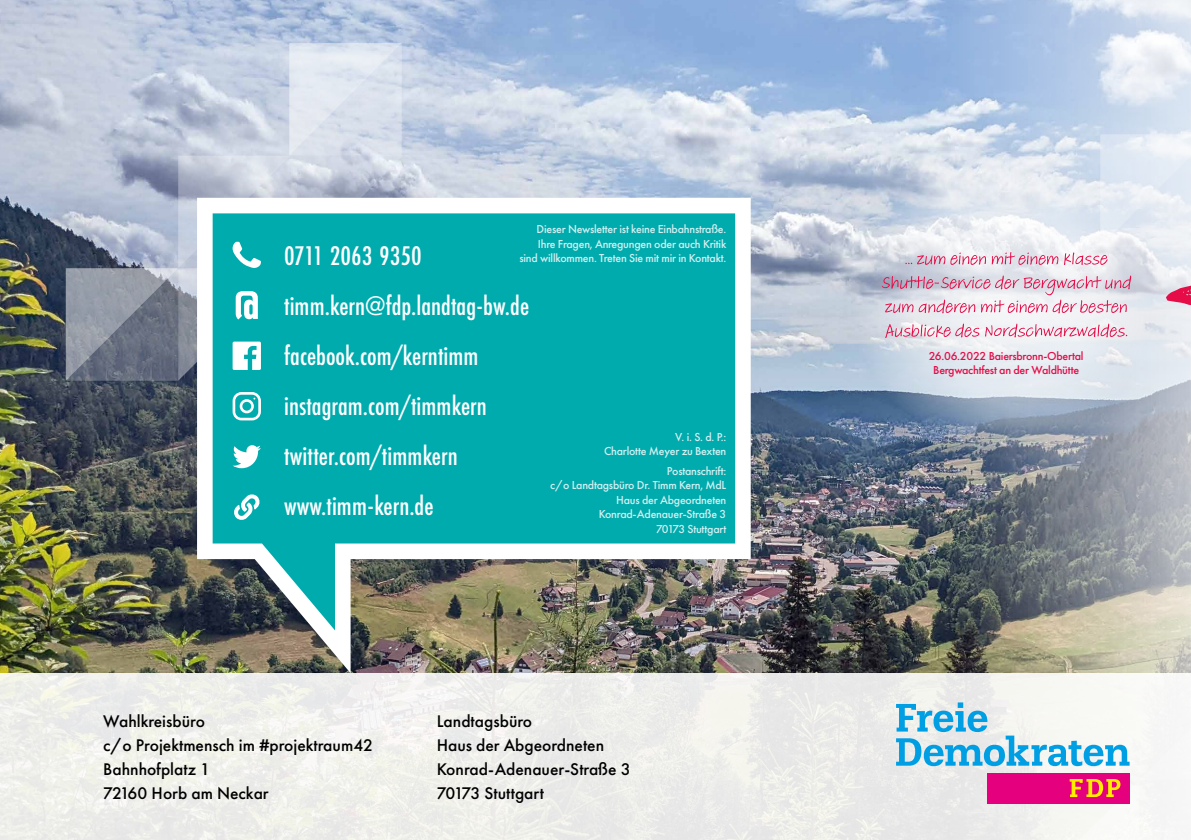
<style>
.page{position:relative;width:1191px;height:840px;background:#fff}
.page>*{position:absolute;margin:0;border:0;box-sizing:border-box;transform-origin:0 0}
.t1{font:500 28px/50px "Futura PT Cond";color:#fff}
.t2{font:500 17.6px/24px "Futura PT";color:#000}
.t3{font:500 12px/14.4px "Futura PT";letter-spacing:-.02em;color:#fff;text-align:right}
.t4{font:500 12px/14.4px "Futura PT";letter-spacing:-.02em;color:#e50c47;text-align:center}
</style>
<div class="page">
<img style="left:0;top:0;width:1191px;height:839px">
<p class="t3" style="left:519px;top:222px;width:208px">Dieser Newsletter ist keine Einbahnstraße.<br>Ihre Fragen, Anregungen oder auch Kritik sind willkommen. Treten Sie mit mir in Kontakt.</p>
<h1 class="t1" style="left:284px;top:230px;width:246px">0711 2063 9350 timm.kern@fdp.landtag-bw.de facebook.com/kerntimm instagram.com/timmkern twitter.com/timmkern www.timm-kern.de</h1>
<p class="t3" style="left:604px;top:429px;width:124px">V. i. S. d. P.:<br>Charlotte Meyer zu Bexten</p>
<p class="t3" style="left:550px;top:463px;width:178px">Postanschrift:<br>c/o Landtagsbüro Dr. Timm Kern, MdL<br>Haus der Abgeordneten<br>Konrad-Adenauer-Straße 3<br>70173 Stuttgart</p>
<h2 class="t2" style="left:103px;top:708px;width:271px">Wahlkreisbüro<br>c/o Projektmensch im #projektraum42<br>Bahnhofplatz 1<br>72160 Horb am Neckar</h2>
<h2 class="t2" style="left:437px;top:708px;width:195px">Landtagsbüro<br>Haus der Abgeordneten<br>Konrad-Adenauer-Straße 3<br>70173 Stuttgart</h2>
<p class="t4" style="left:929px;top:348px;width:156px">26.06.2022 Baiersbronn-Obertal<br>Bergwachtfest an der Waldhütte</p>
</div>
